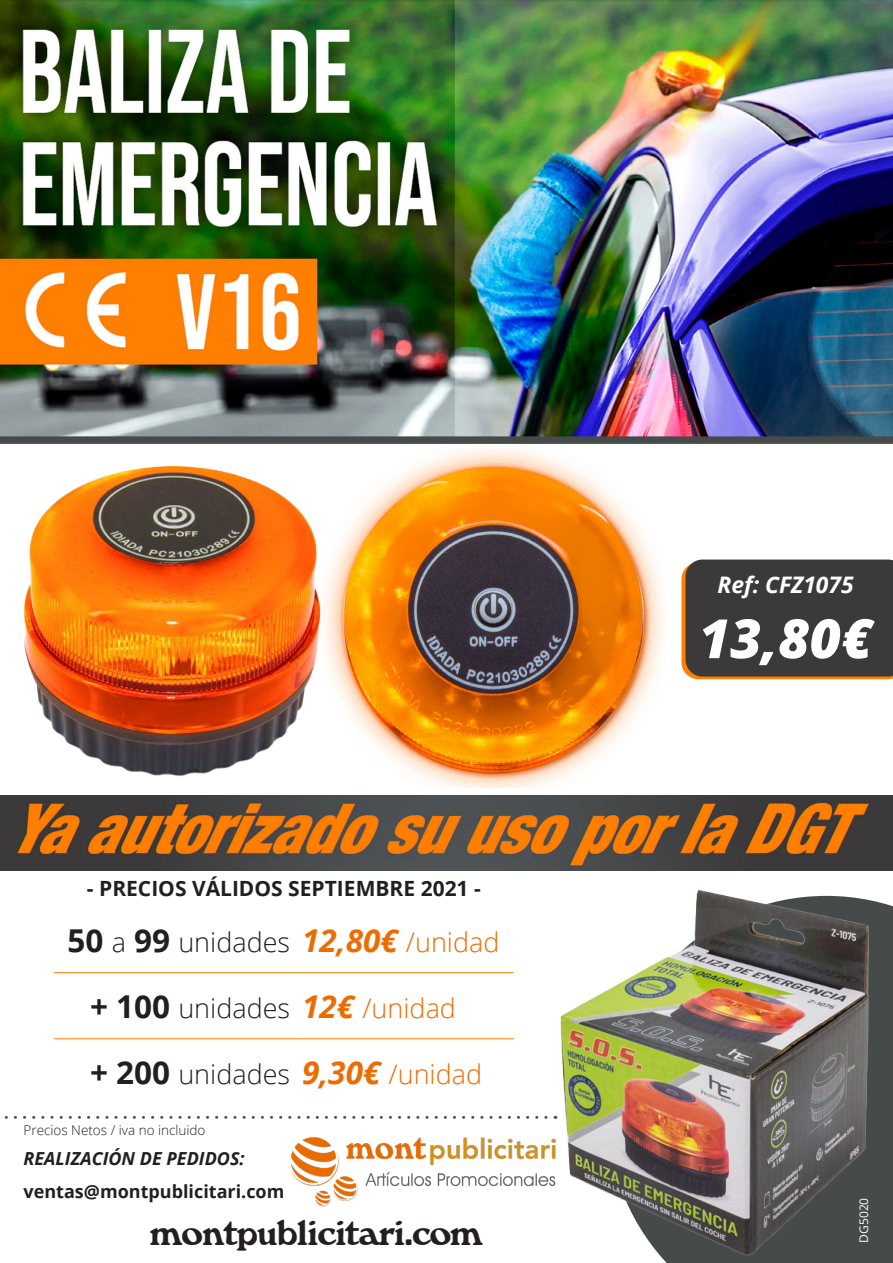
<style>
.page{position:relative;width:893px;height:1263px;background:#fff}
.page>*{position:absolute;margin:0;border:0;box-sizing:border-box;transform-origin:0 0}
.t1{font:italic 800 54.15px "Open Sans";color:#fff}
.t2{font:700 36px "Windsor";color:#231f20}
.t3{font:300 27px "Open Sans";color:#231f20}
.t4{font:italic 700 22.8px "Open Sans";color:#fff}
.t5{font:700 21px "Open Sans";color:#231f20}
.t6{font:700 18px/32.2px "Open Sans";color:#231f20}
.t7{font:300 13.5px "Open Sans";color:#231f20}
.t8{font:12px "Open Sans";color:#fff}
.s1{font-weight:700;font-size:31.5px}
.s2{font-weight:700;font-style:italic;font-size:31.5px;color:#ed6c02}
.s3{color:#ed6c02}
.s4{font-style:italic}
</style>
<div class="page">
<img style="left:340px;top:448px;width:322px;height:340px">
<img style="left:24px;top:466px;width:316px;height:310px">
<img style="left:0;top:0;width:893px;height:436px">
<img style="left:0;top:795px;width:893px;height:76px">
<hr style="left:54px;top:972px;width:242px;height:1px;background:#ff7f00">
<hr style="left:296px;top:972px;width:218px;height:1px;background:#ff7f00">
<hr style="left:54px;top:1038px;width:242px;height:1px;background:#ff7f00">
<hr style="left:296px;top:1038px;width:218px;height:1px;background:#ff7f00">
<img style="left:527px;top:890px;width:366px;height:371px">
<div style="left:0;top:436px;width:893px;height:8px;background:#464a4b"></div>
<div style="left:681px;top:559px;width:212px;height:120px;background:#3b393a"></div>
<svg style="left:4px;top:1116px;width:542px;height:3px"></svg>
<img style="left:290px;top:1133px;width:269px;height:76px">
<p class="t5" style="left:87px;top:873px;width:395px">- PRECIOS VÁLIDOS SEPTIEMBRE 2021 -</p>
<p class="t3" style="left:68px;top:923px;width:433px"><span class="s1">50</span> a <span class="s1">99</span> unidades <span class="s2">12,80€</span> <span class="s3">/unidad</span></p>
<p class="t3" style="left:90px;top:989px;width:367px"><span class="s1">+ 100</span> unidades <span class="s2">12€</span> <span class="s3">/unidad</span></p>
<p class="t3" style="left:90px;top:1055px;width:394px"><span class="s1">+ 200</span> unidades <span class="s2">9,30€</span> <span class="s3">/unidad</span></p>
<p class="t7" style="left:24px;top:1121px;width:183px">Precios Netos / iva no incluido</p>
<p class="t6" style="left:24px;top:1142px;width:262px"><span class="s4">REALIZACIÓN DE PEDIDOS: </span>ventas@montpublicitari.com</p>
<p class="t2" style="left:150px;top:1212px;width:333px">montpublicitari.com</p>
<p class="t4" style="left:718px;top:569px;width:138px">Ref: CFZ1075</p>
<p class="t1" style="left:699px;top:597px;width:175px">13,80€</p>
<p class="t8" style="left:856px;top:1243px;width:46px;rotate:-90deg">DG5020</p>
</div>
